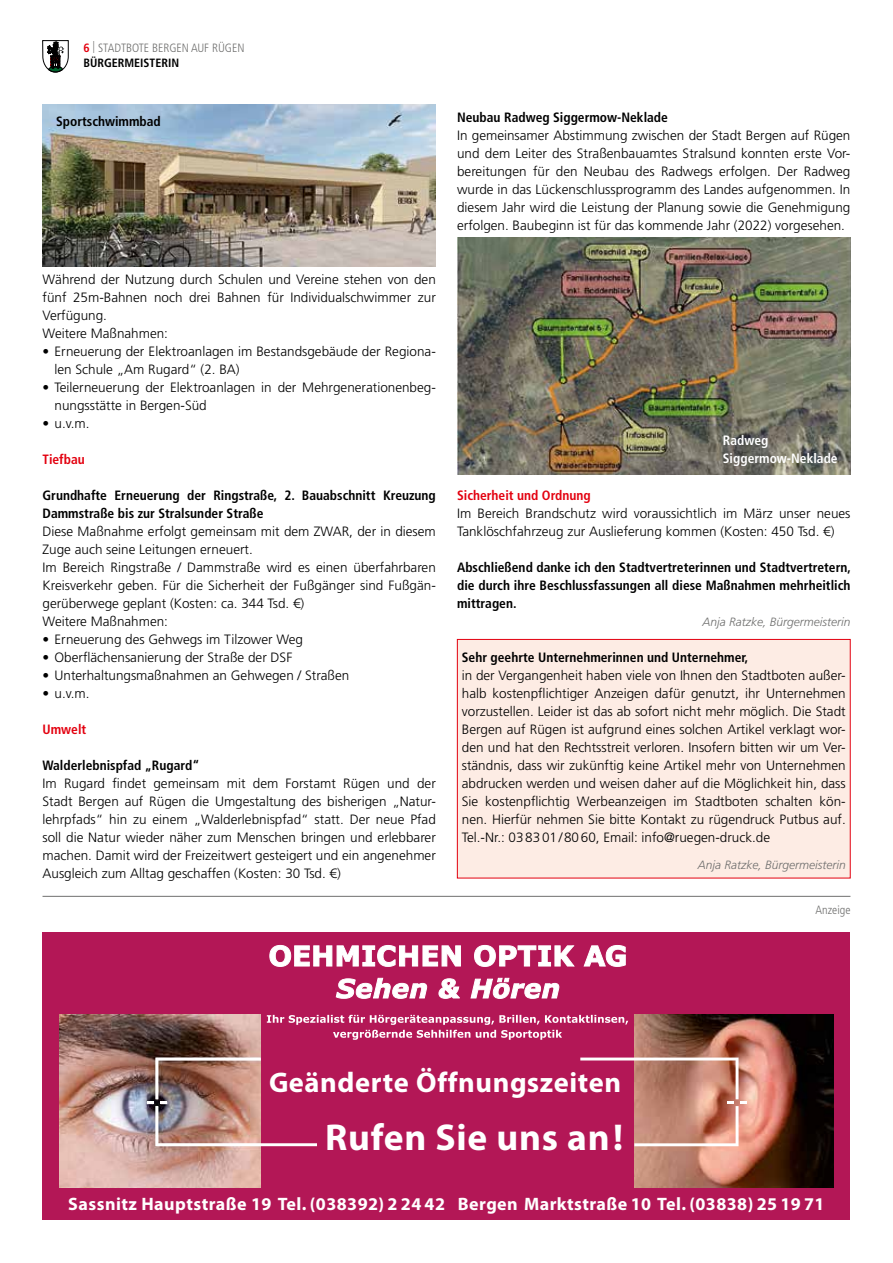
<style>
.page{position:relative;width:893px;height:1263px;background:#fff}
.page>*{position:absolute;margin:0;border:0;box-sizing:border-box;transform-origin:0 0}
.t1{font:700 37.5px "Myriad Pro";letter-spacing:.02em;color:#fff}
.t2{font:700 28.5px "Myriad Pro";letter-spacing:.02em;color:#fff}
.t3{font:700 18px "Myriad Pro";letter-spacing:.025em;color:#fff}
.t4{font:300 13.5px/18px "Frutiger LT";color:#000}
.t5{font:700 condensed 13.5px/18px "Frutiger LT";color:#000}
.t6{font:700 condensed 13.5px "Frutiger LT";color:#e3000f}
.t7{font:700 condensed 13.5px/18px "Frutiger LT";color:#fff}
.t8{font:italic 300 12px "Frutiger LT";color:#6f6f6e}
.t9{font:300 condensed 12px/15px "Frutiger LT";color:#6f6f6e}
.s1{font-weight:700;color:#e3000f}
.s2{font-weight:700;color:#000}
</style>
<div class="page">
<svg style="left:42px;top:40px;width:27px;height:32px"></svg>
<div style="left:43px;top:932px;width:807px;height:288px;background:#b31756"></div>
<svg style="left:267px;top:1015px;width:361px;height:25px"></svg>
<svg style="left:336px;top:978px;width:223px;height:20px"></svg>
<svg style="left:270px;top:945px;width:355px;height:21px"></svg>
<img style="left:60px;top:1015px;width:201px;height:172px">
<img style="left:147px;top:1057px;width:170px;height:89px">
<img style="left:634px;top:1015px;width:199px;height:172px">
<svg style="left:580px;top:1057px;width:167px;height:89px"></svg>
<hr style="left:43px;top:896px;width:807px;height:1px;background:#6f6f6e">
<img style="left:43px;top:104px;width:393px;height:162px">
<img style="left:457px;top:238px;width:393px;height:237px">
<div style="left:457px;top:639px;width:393px;height:239px;background:#fdece4"></div>
<div style="left:457px;top:639px;width:393px;height:239px;border:1px solid #e3000f"></div>
<p class="t9" style="left:83px;top:40px;width:163px"><span class="s1">6</span> | STADTBOTE BERGEN AUF RÜGEN<br><span class="s2">BÜRGERMEISTERIN</span></p>
<p class="t5" style="left:56px;top:113px;width:106px">Sportschwimmbad</p>
<p class="t4" style="left:43px;top:271px;width:395px">Während der Nutzung durch Schulen und Vereine stehen von den fünf 25m-Bahnen noch drei Bahnen für Individualschwimmer zur Verfügung.<br>Weitere Maßnahmen:</p>
<p class="t4" style="left:55px;top:343px;width:383px;text-indent:-12px">• Erneuerung der Elektroanlagen im Bestandsgebäude der Regiona&shy;len Schule „Am Rugard“ (2. BA)</p>
<p class="t4" style="left:55px;top:379px;width:383px;text-indent:-12px">• Teilerneuerung der Elektroanlagen in der Mehrgenerationenbeg&shy;nungsstätte in Bergen-Süd</p>
<p class="t4" style="left:43px;top:415px;width:49px">• u.v.m.</p>
<p class="t6" style="left:43px;top:451px;width:44px">Tiefbau</p>
<p class="t5" style="left:43px;top:486px;width:395px">Grundhafte Erneuerung der Ringstraße, 2. Bauabschnitt Kreuzung<br>Dammstraße bis zur Stralsunder Straße</p>
<p class="t4" style="left:43px;top:523px;width:395px">Diese Maßnahme erfolgt gemeinsam mit dem ZWAR, der in diesem Zuge auch seine Leitungen erneuert.<br>Im Bereich Ringstraße / Dammstraße wird es einen überfahrbaren Kreisverkehr geben. Für die Sicherheit der Fußgänger sind Fußgän&shy;gerüberwege geplant (Kosten: ca. 344 Tsd. €)<br>Weitere Maßnahmen:</p>
<p class="t4" style="left:43px;top:631px;width:262px">• Erneuerung des Gehwegs im Tilzower Weg</p>
<p class="t4" style="left:43px;top:649px;width:251px">• Oberflächensanierung der Straße der DSF</p>
<p class="t4" style="left:43px;top:667px;width:308px">• Unterhaltungsmaßnahmen an Gehwegen / Straßen</p>
<p class="t4" style="left:43px;top:685px;width:49px">• u.v.m.</p>
<p class="t6" style="left:43px;top:721px;width:45px">Umwelt</p>
<p class="t5" style="left:43px;top:756px;width:158px">Walderlebnispfad „Rugard“</p>
<p class="t4" style="left:43px;top:775px;width:395px;text-align:justify">Im Rugard findet gemeinsam mit dem Forstamt Rügen und der Stadt Bergen auf Rügen die Umgestaltung des bisherigen „Natur&shy;lehrpfads“ hin zu einem „Walderlebnispfad“ statt. Der neue Pfad soll die Natur wieder näher zum Menschen bringen und erlebbarer machen. Damit wird der Freizeitwert gesteigert und ein angenehmer Ausgleich zum Alltag geschaffen (Kosten: 30 Tsd. €)</p>
<p class="t5" style="left:457px;top:108px;width:212px">Neubau Radweg Siggermow-Neklade</p>
<p class="t4" style="left:457px;top:127px;width:395px;text-align:justify">In gemeinsamer Abstimmung zwischen der Stadt Bergen auf Rügen und dem Leiter des Straßenbauamtes Stralsund konnten erste Vor&shy;bereitungen für den Neubau des Radwegs erfolgen. Der Radweg wurde in das Lückenschlussprogramm des Landes aufgenommen. In diesem Jahr wird die Leistung der Planung sowie die Genehmigung erfolgen. Baubeginn ist für das kommende Jahr (2022) vorgesehen.</p>
<p class="t7" style="left:723px;top:431px;width:116px">Radweg<br>Siggermow-Neklade</p>
<p class="t6" style="left:457px;top:487px;width:135px">Sicherheit und Ordnung</p>
<p class="t4" style="left:457px;top:505px;width:395px">Im Bereich Brandschutz wird voraussichtlich im März unser neues<br>Tanklöschfahrzeug zur Auslieferung kommen (Kosten: 450 Tsd. €)</p>
<p class="t5" style="left:457px;top:558px;width:395px;text-align:justify">Abschließend danke ich den Stadtvertreterinnen und Stadtvertretern, die durch ihre Beschlussfassungen all diese Maßnahmen mehrheitlich mittragen.</p>
<p class="t8" style="left:702px;top:615px;width:150px">Anja Ratzke, Bürgermeisterin</p>
<p class="t5" style="left:462px;top:649px;width:288px">Sehr geehrte Unternehmerinnen und Unternehmer,</p>
<p class="t4" style="left:462px;top:667px;width:385px;text-align:justify">in der Vergangenheit haben viele von Ihnen den Stadtboten außer&shy;halb kostenpflichtiger Anzeigen dafür genutzt, ihr Unternehmen vorzustellen. Leider ist das ab sofort nicht mehr möglich. Die Stadt Bergen auf Rügen ist aufgrund eines solchen Artikel verklagt wor&shy;den und hat den Rechtsstreit verloren. Insofern bitten wir um Ver&shy;ständnis, dass wir zukünftig keine Artikel mehr von Unternehmen abdrucken werden und weisen daher auf die Möglichkeit hin, dass Sie kostenpflichtig Werbeanzeigen im Stadtboten schalten kön&shy;nen. Hierfür nehmen Sie bitte Kontakt zu rügendruck Putbus auf.<br>Tel.-Nr.: 038301/8060, Email: info@ruegen-druck.de</p>
<p class="t8" style="left:698px;top:858px;width:150px">Anja Ratzke, Bürgermeisterin</p>
<p class="t9" style="left:815px;top:903px;width:36px">Anzeige</p>
<h2 class="t2" style="left:269px;top:1064px;width:353px">Geänderte Öffnungszeiten</h2>
<h1 class="t1" style="left:325px;top:1113px;width:299px">Rufen Sie uns an!</h1>
<h3 class="t3" style="left:68px;top:1192px;width:758px">Sassnitz Hauptstraße 19 Tel. (038392) 2 24 42 Bergen Marktstraße 10 Tel. (03838) 25 19 71</h3>
</div>
